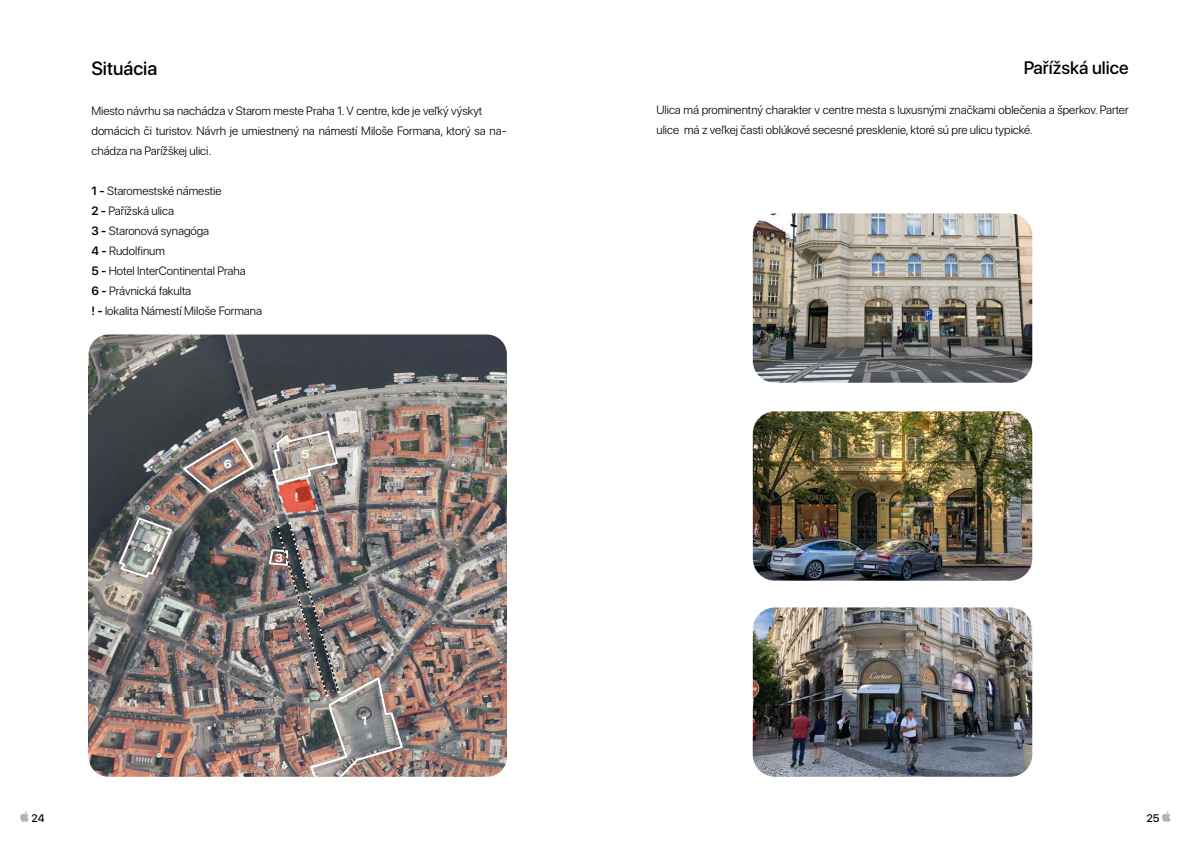
<style>
.page{position:relative;width:1191px;height:842px;background:#fff}
.page>*{position:absolute;margin:0;border:0;box-sizing:border-box;transform-origin:0 0}
.t1{font:500 19px "SF Pro Display";color:#000}
.t2{font:500 18px "SF Pro Display";color:#000}
.t3{font:300 12px/20px "SF Pro Display";color:#000}
.t4{font:700 11.6px "SF Pro Display";color:#fff;scale:1.08 1}
.t5{font:700 11.4px "Arial";letter-spacing:.015em;color:#000;scale:1.08 1}
.t6{font:500 11px "SF Pro Display";color:#000}
.s1{font-weight:600}
</style>
<div class="page">
<svg style="left:20px;top:811px;width:9px;height:11px"></svg>
<svg style="left:1162px;top:811px;width:8px;height:11px"></svg>
<img style="left:89px;top:334px;width:418px;height:443px">
<img style="left:181px;top:436px;width:75px;height:58px">
<svg style="left:117px;top:516px;width:57px;height:63px;background:#8c8c8a"></svg>
<img style="left:270px;top:429px;width:69px;height:86px">
<img style="left:267px;top:522px;width:137px;height:255px">
<img style="left:753px;top:213px;width:279px;height:170px">
<img style="left:753px;top:607px;width:279px;height:170px">
<img style="left:753px;top:411px;width:279px;height:170px">
<h1 class="t1" style="left:91px;top:54px;width:67px">Situácia</h1>
<p class="t3" style="left:91px;top:101px;width:417px">Miesto návrhu sa nachádza v Starom meste Praha 1. V centre, kde je veľký výskyt domácich či turistov. Návrh je umiestnený na námestí Miloše Formana, ktorý sa na&shy;chádza na Parížškej ulici.</p>
<p class="t3" style="left:91px;top:181px;width:172px"><span class="s1">1 -</span> Staromestské námestie<br><span class="s1">2 -</span> Pařížská ulica<br><span class="s1">3 -</span> Staronová synagóga<br><span class="s1">4 -</span> Rudolfinum<br><span class="s1">5 -</span> Hotel InterContinental Praha<br><span class="s1">6 -</span> Právnická fakulta<br><span class="s1">! -</span> lokalita Námestí Miloše Formana</p>
<p class="t5" style="left:99px;top:288px;width:78px">Mapa On-Line</p>
<p class="t4" style="left:143px;top:541px;width:9px">4</p>
<p class="t4" style="left:224px;top:457px;width:9px">6</p>
<p class="t4" style="left:301px;top:447px;width:9px">5</p>
<p class="t4" style="left:294px;top:490px;width:5px">!</p>
<p class="t4" style="left:275px;top:551px;width:9px">3</p>
<p class="t4" style="left:361px;top:714px;width:7px">1</p>
<h2 class="t2" style="left:1023px;top:55px;width:106px">Pařížská ulice</h2>
<p class="t3" style="left:656px;top:100px;width:473px">Ulica má prominentný charakter v centre mesta s luxusnými značkami oblečenia a šperkov. Parter ulice má z veľkej časti oblúkové secesné presklenie, ktoré sú pre ulicu typické.</p>
<p class="t6" style="left:32px;top:810px;width:14px">24</p>
<p class="t6" style="left:1146px;top:810px;width:14px">25</p>
</div>
